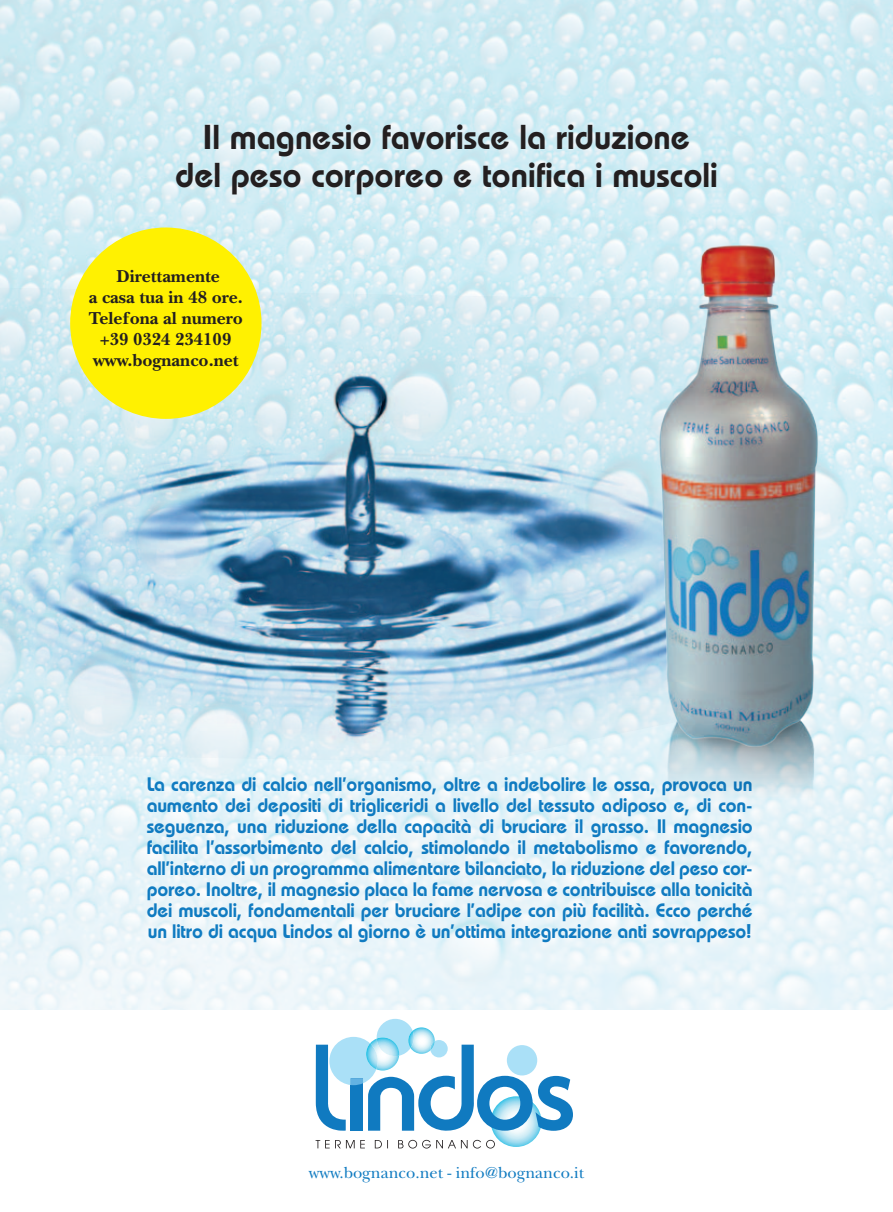
<style>
.page{position:relative;width:893px;height:1212px;background:#fff}
.page>*{position:absolute;margin:0;border:0;box-sizing:border-box;transform-origin:0 0}
.t1{font:600 34.5px/37.5px "Bauhaus";color:#231f20;text-align:center}
.t2{font:600 19.5px/21px "Bauhaus";letter-spacing:-.01em;color:#107bc1;text-align:justify}
.t3{font:700 18px/21px "New Baskerville";color:#231f20;text-align:center}
.t4{font:16.5px "New Baskerville";color:#107bc1}
</style>
<div class="page">
<img style="left:0;top:0;width:893px;height:1010px">
<img style="left:0;top:287px;width:609px;height:475px">
<svg style="left:491px;top:1096px;width:50px;height:51px"></svg>
<svg style="left:316px;top:1019px;width:257px;height:112px"></svg>
<svg style="left:316px;top:1140px;width:179px;height:8px"></svg>
<img style="left:609px;top:217px;width:247px;height:665px">
<div style="left:70px;top:227px;width:191px;height:192px;background:#fff101;border-radius:50%"></div>
<h1 class="t1" style="left:175px;top:118px;width:544px">Il magnesio favorisce la riduzione<br>del peso corporeo e tonifica i muscoli</h1>
<p class="t3" style="left:89px;top:265px;width:156px">Direttamente<br>a casa tua in 48 ore.<br>Telefona al numero +39 0324 234109 www.bognanco.net</p>
<p class="t2" style="left:147px;top:773px;width:607px">La carenza di calcio nell’organismo, oltre a indebolire le ossa, provoca un aumento dei depositi di trigliceridi a livello del tessuto adiposo e, di con&shy;seguenza, una riduzione della capacità di bruciare il grasso. Il magnesio facilita l’assorbimento del calcio, stimolando il metabolismo e favorendo, all’interno di un programma alimentare bilanciato, la riduzione del peso cor&shy;poreo. Inoltre, il magnesio placa la fame nervosa e contribuisce alla tonicità dei muscoli, fondamentali per bruciare l’adipe con più facilità. Ecco perché un litro di acqua Lindos al giorno è un’ottima integrazione anti sovrappeso!</p>
<p class="t4" style="left:309px;top:1163px;width:277px">www.bognanco.net - info@bognanco.it</p>
</div>
